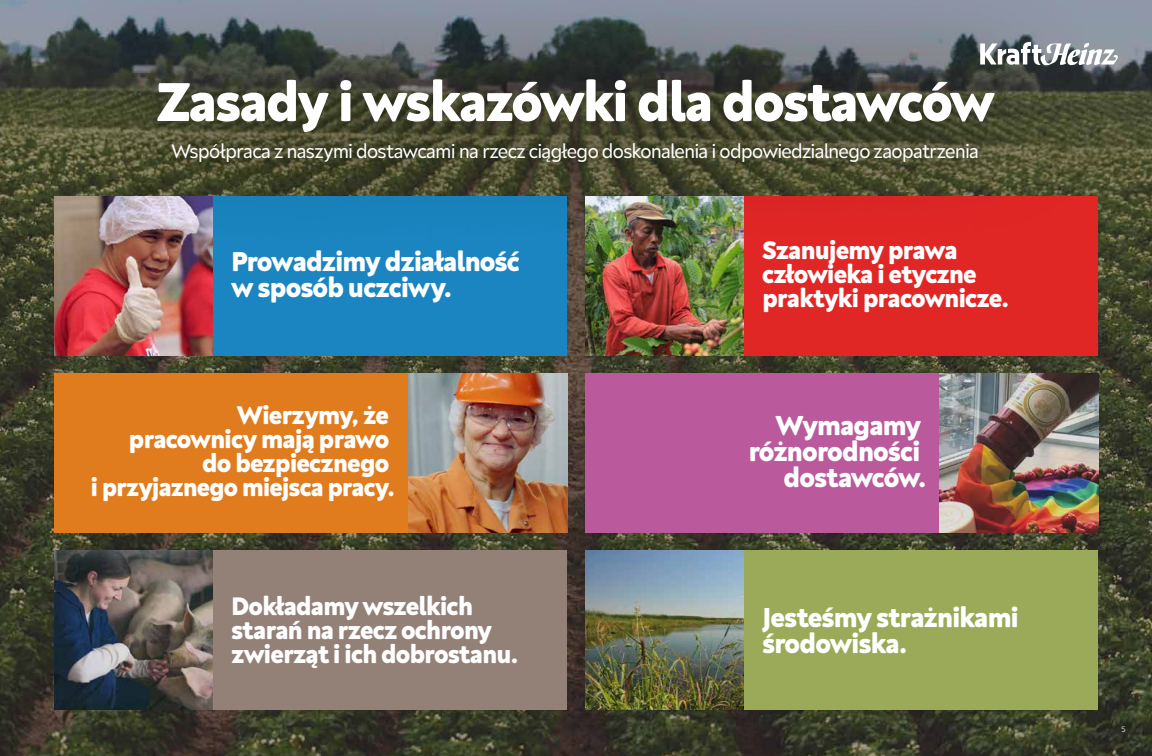
<style>
.page{position:relative;width:1152px;height:756px;background:#fff}
.page>*{position:absolute;margin:0;border:0;box-sizing:border-box;transform-origin:0 0}
.t1{font:800 56px "Neufreit";letter-spacing:-.04em;color:#fff}
.t2{font:800 28px/26px "Neufreit";letter-spacing:-.035em;color:#fff}
.t3{font:800 26px/24px "Neufreit";letter-spacing:-.035em;color:#fff}
.t4{font:20px "Neufreit";letter-spacing:-.035em;color:#fff}
.t5{font:300 8px "Neufreit";color:#fff}
</style>
<div class="page">
<img style="left:0;top:0;width:1152px;height:756px">
<img style="left:54px;top:256px;width:159px;height:99px">
<img style="left:54px;top:550px;width:159px;height:159px">
<img style="left:408px;top:373px;width:159px;height:159px">
<img style="left:939px;top:373px;width:159px;height:159px">
<img style="left:585px;top:256px;width:159px;height:99px">
<img style="left:585px;top:550px;width:159px;height:159px">
<div style="left:213px;top:196px;width:354px;height:159px;background:#1a85c0"></div>
<div style="left:213px;top:550px;width:354px;height:159px;background:#938178"></div>
<div style="left:744px;top:196px;width:354px;height:159px;background:#e12726"></div>
<div style="left:744px;top:550px;width:354px;height:159px;background:#9aaa58"></div>
<div style="left:54px;top:373px;width:354px;height:159px;background:#e07c1d"></div>
<div style="left:585px;top:373px;width:354px;height:159px;background:#ba5a9c"></div>
<div style="left:32px;top:0;width:1087px;height:256px;background:#000;opacity:.3"></div>
<div style="left:153px;top:125px;width:844px;height:56px;background:#000;opacity:.32"></div>
<svg style="left:980px;top:42px;width:138px;height:25px"></svg>
<h1 class="t1" style="left:156px;top:69px;width:840px">Zasady i wskazówki dla dostawców</h1>
<p class="t4" style="left:171px;top:139px;width:809px">Współpraca z naszymi dostawcami na rzecz ciągłego doskonalenia i odpowiedzialnego zaopatrzenia</p>
<p class="t2" style="left:231px;top:247px;width:290px">Prowadzimy działalność w sposób uczciwy.</p>
<p class="t3" style="left:762px;top:237px;width:249px">Szanujemy prawa człowieka i etyczne praktyki pracownicze.</p>
<p class="t3" style="left:91px;top:403px;width:306px;text-align:right">Wierzymy, że<br>pracownicy mają prawo<br>do bezpiecznego<br>i przyjaznego miejsca pracy.</p>
<p class="t2" style="left:748px;top:412px;width:180px;text-align:right">Wymagamy różnorodności dostawców.</p>
<p class="t3" style="left:231px;top:594px;width:289px">Dokładamy wszelkich starań na rzecz ochrony zwierząt i ich dobrostanu.</p>
<p class="t2" style="left:762px;top:604px;width:258px">Jesteśmy strażnikami środowiska.</p>
<p class="t5" style="left:1122px;top:725px;width:6px">5</p>
</div>
